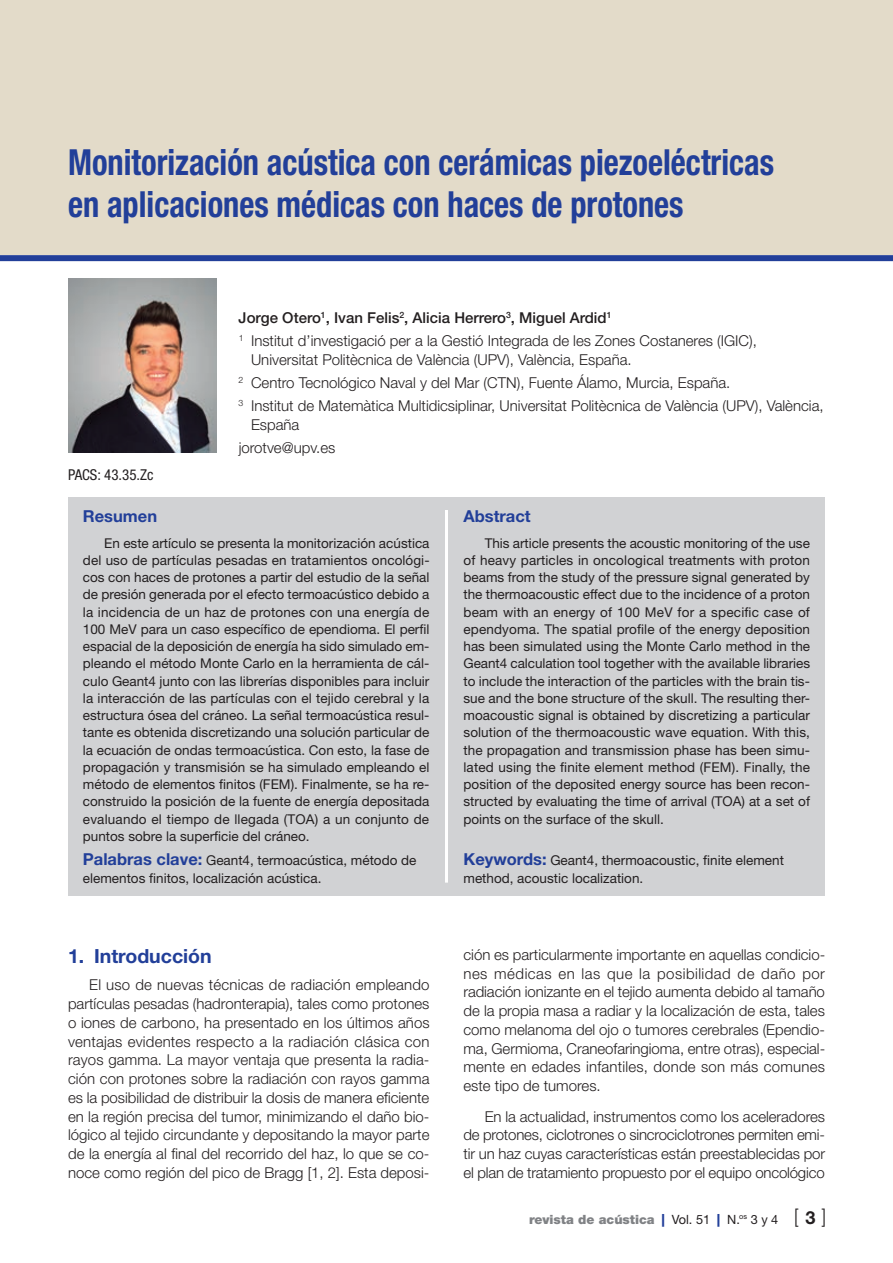
<style>
.page{position:relative;width:893px;height:1263px;background:#fff}
.page>*{position:absolute;margin:0;border:0;box-sizing:border-box;transform-origin:0 0}
.t1{font:700 condensed 36px/42px "Helvetica Neue LT Std";color:#223f99;scale:.9 1}
.t2{font:700 19.5px "Helvetica Neue LT Std";color:#223f99}
.t3{font:700 18px "Helvetica Neue LT Std";color:#231f20}
.t4{font:700 16.5px "Helvetica Neue LT Std";color:#223f99}
.t5{font:300 15px/18.8px "Helvetica Neue LT Std";color:#231f20;text-align:justify}
.t6{font:condensed 15px "Helvetica Neue LT Std";color:#231f20}
.t7{font:13.5px/17.2px "Helvetica Neue LT Std";color:#231f20;text-align:justify}
.t8{font:900 12.75px "Helvetica Neue LT Std";color:#808285}
.s1{font-weight:500}
.s2{font-weight:700;font-size:16.5px;color:#223f99}
.s3{color:#223f99}
.s4{font-weight:400;color:#231f20}
.s5{font-weight:300;font-size:19.8px;color:#231f20}
</style>
<div class="page">
<div style="left:0;top:0;width:893px;height:255px;background:#e3dbc9"></div>
<div style="left:0;top:255px;width:893px;height:6px;background:#223f99"></div>
<img style="left:68px;top:279px;width:149px;height:173px">
<div style="left:68px;top:497px;width:757px;height:398px;background:#d1d2d4"></div>
<hr style="left:445px;top:510px;width:3px;height:373px;background:#fff">
<h1 class="t1" style="left:68px;top:141px;width:786px">Monitorización acústica con cerámicas piezoeléctricas en aplicaciones médicas con haces de protones</h1>
<p class="t5" style="left:239px;top:306px;width:520px;line-height:23px"><span class="s1">Jorge Otero</span><sup>1</sup><span class="s1">, Ivan Felis</span><sup>2</sup><span class="s1">, Alicia Herrero</span><sup>3</sup><span class="s1">, Miguel Ardid</span><sup>1<br></sup><sup>1</sup> Institut d’investigació per a la Gestió Integrada de les Zones Costaneres (IGIC),</p>
<p class="t5" style="left:239px;top:348px;width:586px;line-height:23px;text-align:left;text-indent:12px">Universitat Politècnica de València (UPV), València, España.<br><sup>2</sup> Centro Tecnológico Naval y del Mar (CTN), Fuente Álamo, Murcia, España.<br><sup>3</sup> Institut de Matemàtica Multidicsiplinar, Universitat Politècnica de València (UPV), València,</p>
<p class="t5" style="left:239px;top:412px;width:98px;line-height:23px;text-indent:12px">España jorotve@upv.es</p>
<p class="t6" style="left:68px;top:466px;width:87px">PACS: 43.35.Zc</p>
<p class="t4" style="left:83px;top:506px;width:76px">Resumen</p>
<p class="t7" style="left:83px;top:534px;width:348px;text-indent:21px">En este artículo se presenta la monitorización acústica del uso de partículas pesadas en tratamientos oncológi&shy;cos con haces de protones a partir del estudio de la señal de presión generada por el efecto termoacústico debido a la incidencia de un haz de protones con una energía de 100 MeV para un caso específico de ependioma. El perfil espacial de la deposición de energía ha sido simulado em&shy;pleando el método Monte Carlo en la herramienta de cál&shy;culo Geant4 junto con las librerías disponibles para incluir la interacción de las partículas con el tejido cerebral y la estructura ósea del cráneo. La señal termoacústica resul&shy;tante es obtenida discretizando una solución particular de la ecuación de ondas termoacústica. Con esto, la fase de propagación y transmisión se ha simulado empleando el método de elementos finitos (FEM). Finalmente, se ha re&shy;construido la posición de la fuente de energía depositada evaluando el tiempo de llegada (TOA) a un conjunto de puntos sobre la superficie del cráneo.</p>
<p class="t4" style="left:463px;top:506px;width:69px">Abstract</p>
<p class="t7" style="left:463px;top:534px;width:348px;text-indent:21px">This article presents the acoustic monitoring of the use of heavy particles in oncological treatments with proton beams from the study of the pressure signal generated by the thermoacoustic effect due to the incidence of a proton beam with an energy of 100 MeV for a specific case of ependyoma. The spatial profile of the energy deposition has been simulated using the Monte Carlo method in the Geant4 calculation tool together with the available libraries to include the interaction of the particles with the brain tis&shy;sue and the bone structure of the skull. The resulting ther&shy;moacoustic signal is obtained by discretizing a particular solution of the thermoacoustic wave equation. With this, the propagation and transmission phase has been simu&shy;lated using the finite element method (FEM). Finally, the position of the deposited energy source has been recon&shy;structed by evaluating the time of arrival (TOA) at a set of points on the surface of the skull.</p>
<p class="t7" style="left:83px;top:852px;width:335px"><span class="s2">Palabras clave:</span> Geant4, termoacústica, método de elementos finitos, localización acústica.</p>
<p class="t7" style="left:463px;top:852px;width:322px"><span class="s2">Keywords:</span> Geant4, thermoacoustic, finite element method, acoustic localization.</p>
<h2 class="t2" style="left:68px;top:944px;width:145px">1. Introducción</h2>
<p class="t5" style="left:68px;top:975px;width:363px;text-indent:21px">El uso de nuevas técnicas de radiación empleando partículas pesadas (hadronterapia), tales como protones o iones de carbono, ha presentado en los últimos años ventajas evidentes respecto a la radiación clásica con rayos gamma. La mayor ventaja que presenta la radia&shy;ción con protones sobre la radiación con rayos gamma es la posibilidad de distribuir la dosis de manera eficiente en la región precisa del tumor, minimizando el daño bio&shy;lógico al tejido circundante y depositando la mayor parte de la energía al final del recorrido del haz, lo que se co&shy;noce como región del pico de Bragg [1, 2]. Esta deposi-</p>
<p class="t5" style="left:463px;top:945px;width:363px">ción es particularmente importante en aquellas condicio&shy;nes médicas en las que la posibilidad de daño por radiación ionizante en el tejido aumenta debido al tamaño de la propia masa a radiar y la localización de esta, tales como melanoma del ojo o tumores cerebrales (Ependio&shy;ma, Germioma, Craneofaringioma, entre otras), especial&shy;mente en edades infantiles, donde son más comunes este tipo de tumores.</p>
<p class="t5" style="left:463px;top:1107px;width:363px;text-indent:21px">En la actualidad, instrumentos como los aceleradores de protones, ciclotrones o sincrociclotrones permiten emi&shy;tir un haz cuyas características están preestablecidas por el plan de tratamiento propuesto por el equipo oncológico</p>
<p class="t8" style="left:529px;top:1212px;width:299px">revista de acústica <span class="s3">|</span> <span class="s4">Vol. 51</span> <span class="s3">|</span> <span class="s4">N.</span><sup>os</sup> <span class="s4">3 y 4</span> <span class="s5">[ ]</span></p>
<h3 class="t3" style="left:805px;top:1207px;width:12px">3</h3>
</div>
